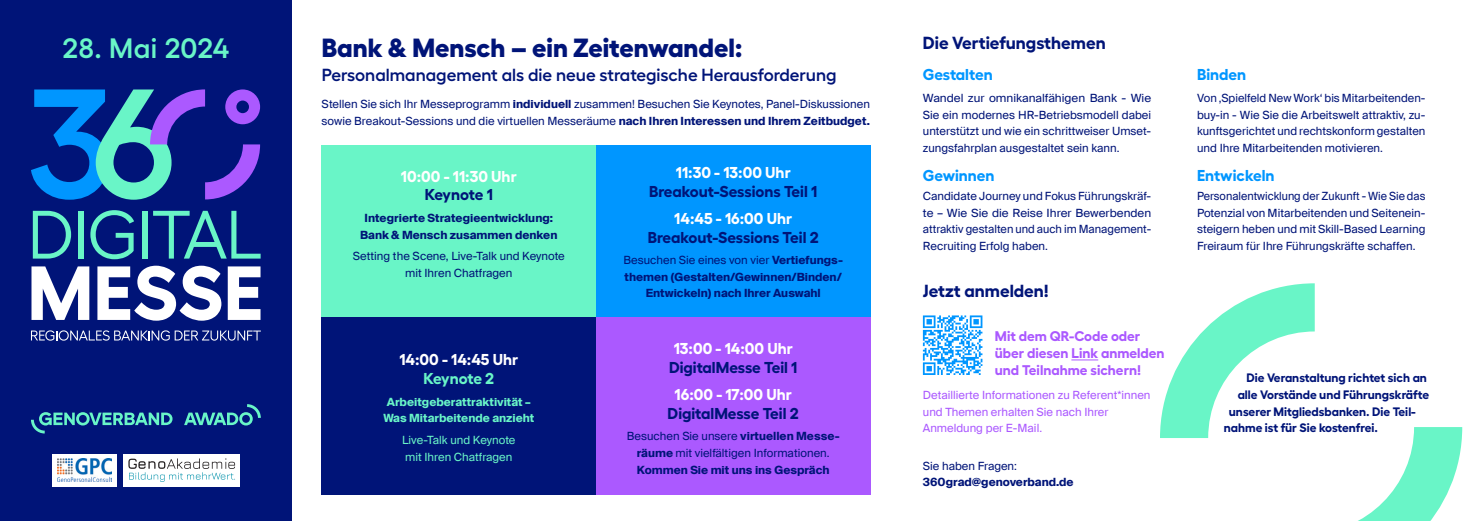
<style>
.page{position:relative;width:1474px;height:521px;background:#fff}
.page>*{position:absolute;margin:0;border:0;box-sizing:border-box;transform-origin:0 0}
.t1{font:600 28px "Hellix";letter-spacing:.015em;color:#69f5c7}
.t2{font:800 26.25px "Hellix";color:#001478}
.t3{font:600 17.5px "Hellix";color:#001478}
.t4{font:700 17.5px "Hellix";color:#001478}
.t5{font:700 15.75px/18.4px "Hellix";color:#001478;text-align:center}
.t6{font:700 15.75px/18.4px "Hellix";color:#fff;text-align:center}
.t7{font:700 15.75px "Hellix";color:#0096ff}
.t8{font:700 14px/16.8px "Hellix";color:#ab59ff}
.t9{font:700 12.25px "Hellix";color:#001478}
.t10{font:11.38px/16.6px "Suisse Int'l";color:#001478;text-align:justify}
.t11{font:700 11.38px/16.6px "Suisse Intl";color:#001478;text-align:center}
.t12{font:11.38px/16.6px "Suisse Int'l";color:#001478;text-align:justify;scale:.96 1}
.t13{font:11.38px/16.6px "Suisse Int'l";color:#001478;text-align:justify;scale:1.04 1}
.t14{font:11.38px/16.6px "Suisse Int'l";color:#ab59ff}
.t15{font:700 11.38px/16.6px "Suisse Intl";color:#69f5c7;text-align:center}
.t16{font:11.38px/16.6px "Suisse Int'l";color:#69f5c7}
.s1{font-family:"Suisse Intl";font-weight:700}
.s2{color:#001478}
.s3{color:#69f5c7}
.s4{color:#fff}
.s5{font-family:"Suisse Int'l";font-weight:400}
</style>
<div class="page">
<div style="left:321px;top:145px;width:275px;height:172px;background:#69f5c7"></div>
<div style="left:321px;top:317px;width:275px;height:178px;background:#001478"></div>
<div style="left:596px;top:145px;width:274px;height:172px;background:#0096ff"></div>
<div style="left:596px;top:317px;width:274px;height:178px;background:#ab59ff"></div>
<div style="left:0;top:0;width:292px;height:521px;background:#001478"></div>
<svg style="left:31px;top:89px;width:229px;height:111px"></svg>
<svg style="left:33px;top:211px;width:38px;height:48px"></svg>
<div style="left:78px;top:211px;width:5px;height:48px;background:#69f5c7"></div>
<svg style="left:90px;top:210px;width:44px;height:49px"></svg>
<div style="left:142px;top:211px;width:5px;height:48px;background:#69f5c7"></div>
<svg style="left:153px;top:211px;width:108px;height:48px"></svg>
<svg style="left:31px;top:266px;width:58px;height:54px"></svg>
<svg style="left:97px;top:266px;width:124px;height:55px"></svg>
<svg style="left:228px;top:266px;width:32px;height:54px"></svg>
<svg style="left:31px;top:330px;width:230px;height:11px"></svg>
<svg style="left:184px;top:404px;width:77px;height:21px"></svg>
<svg style="left:31px;top:412px;width:141px;height:21px"></svg>
<div style="left:52px;top:454px;width:65px;height:32px;background:#fff"></div>
<img style="left:57px;top:458px;width:54px;height:23px">
<div style="left:123px;top:454px;width:117px;height:32px;background:#fff"></div>
<svg style="left:128px;top:458px;width:107px;height:24px"></svg>
<svg style="left:1071px;top:360px;width:27px;height:1px"></svg>
<svg style="left:922px;top:315px;width:60px;height:60px"></svg>
<svg style="left:1160px;top:283px;width:302px;height:238px"></svg>
<p class="t1" style="left:63px;top:26px;width:168px">28. Mai 2024</p>
<p class="t2" style="left:322px;top:26px;width:422px">Bank &amp; Mensch – ein Zeitenwandel:</p>
<p class="t3" style="left:322px;top:61px;width:516px">Personalmanagement als die neue strategische Herausforderung</p>
<p class="t10" style="left:321px;top:96px;width:550px">Stellen Sie sich Ihr Messeprogramm <span class="s1">individuell</span> zusammen! Besuchen Sie Keynotes, Panel-Diskussionen sowie Breakout-Sessions und die virtuellen Messeräume <span class="s1">nach Ihren Interessen und Ihrem Zeitbudget.</span></p>
<p class="t6" style="left:401px;top:166px;width:117px">10:00 - 11:30 Uhr<br><span class="s2">Keynote 1</span></p>
<p class="t11" style="left:360px;top:210px;width:199px">Integrierte Strategieentwicklung:<br>Bank &amp; Mensch zusammen denken</p>
<p class="t10" style="left:353px;top:248px;width:214px;text-align:center">Setting the Scene, Live-Talk und Keynote mit Ihren Chatfragen</p>
<p class="t6" style="left:399px;top:348px;width:120px;line-height:19.2px">14:00 - 14:45 Uhr<br><span class="s3">Keynote 2</span></p>
<p class="t15" style="left:383px;top:394px;width:152px">Arbeitgeberattraktivität –<br>Was Mitarbeitende anzieht</p>
<p class="t16" style="left:402px;top:432px;width:115px">Live-Talk und Keynote mit Ihren Chatfragen</p>
<p class="t5" style="left:649px;top:162px;width:170px"><span class="s4">11:30 - 13:00 Uhr<br></span>Breakout-Sessions Teil 1</p>
<p class="t5" style="left:647px;top:208px;width:172px"><span class="s4">14:45 - 16:00 Uhr<br></span>Breakout-Sessions Teil 2</p>
<p class="t11" style="left:623px;top:252px;width:221px"><span class="s5">Besuchen Sie eines von vier</span> Vertiefungs&shy;themen (Gestalten/Gewinnen/Binden/<br>Entwickeln) nach Ihrer Auswahl</p>
<p class="t5" style="left:669px;top:337px;width:130px;line-height:19.2px;text-align:left"><span class="s4">13:00 - 14:00 Uhr<br></span>DigitalMesse Teil 1</p>
<p class="t5" style="left:667px;top:383px;width:133px;line-height:19.2px"><span class="s4">16:00 - 17:00 Uhr<br></span>DigitalMesse Teil 2</p>
<p class="t11" style="left:627px;top:428px;width:214px"><span class="s5">Besuchen Sie unsere</span> virtuellen Messe&shy;räume <span class="s5">mit vielfältigen Informationen.<br></span>Kommen Sie mit uns ins Gespräch</p>
<p class="t4" style="left:922px;top:29px;width:184px">Die Vertiefungsthemen</p>
<p class="t7" style="left:922px;top:62px;width:71px">Gestalten</p>
<p class="t13" style="left:922px;top:90px;width:221px">Wandel zur omnikanalfähigen Bank - Wie Sie ein modernes HR-Betriebsmodell dabei unterstützt und wie ein schrittweiser Umset&shy;zungsfahrplan ausgestaltet sein kann.</p>
<p class="t7" style="left:922px;top:163px;width:73px">Gewinnen</p>
<p class="t10" style="left:922px;top:188px;width:230px">Candidate Journey und Fokus Führungskräf&shy;te – Wie Sie die Reise Ihrer Bewerbenden attraktiv gestalten und auch im Management-Recruiting Erfolg haben.</p>
<p class="t4" style="left:922px;top:276px;width:127px">Jetzt anmelden!</p>
<p class="t8" style="left:994px;top:326px;width:171px">Mit dem QR-Code oder über diesen Link anmelden und Teilnahme sichern!</p>
<p class="t14" style="left:922px;top:387px;width:229px">Detaillierte Informationen zu Referent*innen und Themen erhalten Sie nach Ihrer<br>Anmeldung per E-Mail.</p>
<p class="t11" style="left:922px;top:457px;width:152px;text-align:left"><span class="s5">Sie haben Fragen:<br></span>360grad@genoverband.de</p>
<p class="t7" style="left:1197px;top:62px;width:51px">Binden</p>
<p class="t10" style="left:1197px;top:90px;width:230px">Von ‚Spielfeld New Work‘ bis Mitarbeitenden&shy;buy-in - Wie Sie die Arbeitswelt attraktiv, zu&shy;kunftsgerichtet und rechtskonform gestalten und Ihre Mitarbeitenden motivieren.</p>
<p class="t7" style="left:1197px;top:163px;width:79px">Entwickeln</p>
<p class="t12" style="left:1197px;top:188px;width:239px">Personalentwicklung der Zukunft - Wie Sie das Potenzial von Mitarbeitenden und Seitenein&shy;steigern heben und mit Skill-Based Learning Freiraum für Ihre Führungskräfte schaffen.</p>
<p class="t9" style="left:1246px;top:368px;width:182px">Die Veranstaltung richtet sich an</p>
<p class="t9" style="left:1237px;top:385px;width:193px">alle Vorstände und Führungskräfte</p>
<p class="t9" style="left:1228px;top:401px;width:188px">unserer Mitgliedsbanken. Die Teil-</p>
<p class="t9" style="left:1223px;top:418px;width:156px">nahme ist für Sie kostenfrei.</p>
</div>
